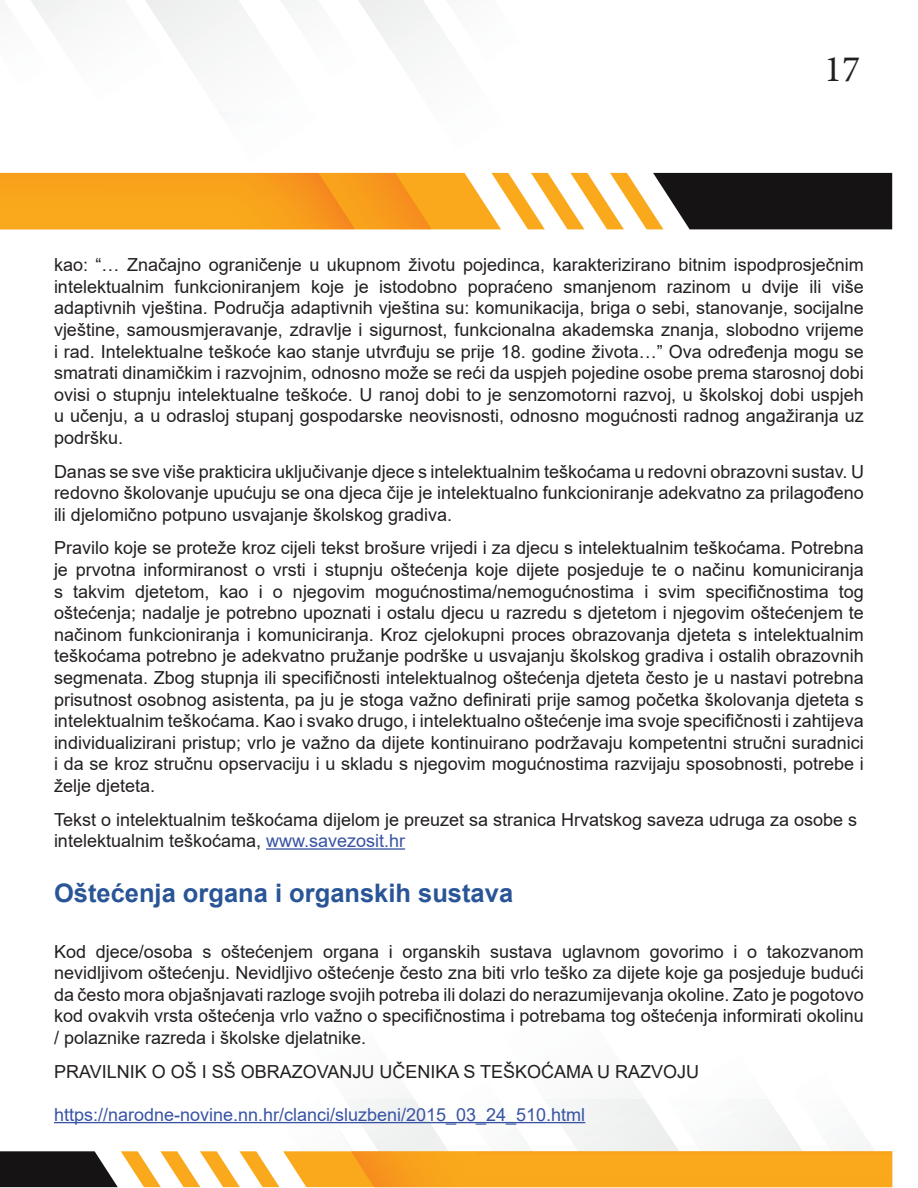
<style>
.page{position:relative;width:918px;height:1188px;background:#fff}
.page>*{position:absolute;margin:0;border:0;box-sizing:border-box;transform-origin:0 0}
.t1{font:37.5px "Minion Pro";color:#231f20}
.t2{font:700 25.5px "Arial";color:#295597}
.t3{font:18px/21.6px "Arial";color:#231f20;text-align:justify}
.t4{font:18px "Arial";color:#3853a3}
.s1{color:#3853a3}
</style>
<div class="page">
<svg style="left:0;top:0;width:892px;height:229px"></svg>
<svg style="left:0;top:1098px;width:892px;height:89px"></svg>
<hr style="left:266px;top:848px;width:139px;height:2px;background:#3853a3">
<hr style="left:54px;top:1122px;width:531px;height:1px;background:#3853a3">
<h1 class="t1" style="left:824px;top:44px;width:37px">17</h1>
<p class="t3" style="left:54px;top:254px;width:811px">kao: “… Značajno ograničenje u ukupnom životu pojedinca, karakterizirano bitnim ispodprosječnim intelektualnim funkcioniranjem koje je istodobno popraćeno smanjenom razinom u dvije ili više adaptivnih vještina. Područja adaptivnih vještina su: komunikacija, briga o sebi, stanovanje, socijalne vještine, samousmjeravanje, zdravlje i sigurnost, funkcionalna akademska znanja, slobodno vrijeme i rad. Intelektualne teškoće kao stanje utvrđuju se prije 18. godine života…” Ova određenja mogu se smatrati dinamičkim i razvojnim, odnosno može se reći da uspjeh pojedine osobe prema starosnoj dobi ovisi o stupnju intelektualne teškoće. U ranoj dobi to je senzomotorni razvoj, u školskoj dobi uspjeh u učenju, a u odrasloj stupanj gospodarske neovisnosti, odnosno mogućnosti radnog angažiranja uz podršku.</p>
<p class="t3" style="left:54px;top:460px;width:811px">Danas se sve više prakticira uključivanje djece s intelektualnim teškoćama u redovni obrazovni sustav. U redovno školovanje upućuju se ona djeca čije je intelektualno funkcioniranje adekvatno za prilagođeno ili djelomično potpuno usvajanje školskog gradiva.</p>
<p class="t3" style="left:54px;top:537px;width:811px">Pravilo koje se proteže kroz cijeli tekst brošure vrijedi i za djecu s intelektualnim teškoćama. Potrebna je prvotna informiranost o vrsti i stupnju oštećenja koje dijete posjeduje te o načinu komuniciranja s takvim djetetom, kao i o njegovim mogućnostima/nemogućnostima i svim specifičnostima tog oštećenja; nadalje je potrebno upoznati i ostalu djecu u razredu s djetetom i njegovim oštećenjem te načinom funkcioniranja i komuniciranja. Kroz cjelokupni proces obrazovanja djeteta s intelektualnim teškoćama potrebno je adekvatno pružanje podrške u usvajanju školskog gradiva i ostalih obrazovnih segmenata. Zbog stupnja ili specifičnosti intelektualnog oštećenja djeteta često je u nastavi potrebna prisutnost osobnog asistenta, pa ju je stoga važno definirati prije samog početka školovanja djeteta s intelektualnim teškoćama. Kao i svako drugo, i intelektualno oštećenje ima svoje specifičnosti i zahtijeva individualizirani pristup; vrlo je važno da dijete kontinuirano podržavaju kompetentni stručni suradnici i da se kroz stručnu opservaciju i u skladu s njegovim mogućnostima razvijaju sposobnosti, potrebe i želje djeteta.</p>
<p class="t3" style="left:54px;top:808px;width:805px">Tekst o intelektualnim teškoćama dijelom je preuzet sa stranica Hrvatskog saveza udruga za osobe s intelektualnim teškoćama, <span class="s1">www.savezosit.hr</span></p>
<h2 class="t2" style="left:54px;top:875px;width:461px">Oštećenja organa i organskih sustava</h2>
<p class="t3" style="left:54px;top:940px;width:811px">Kod djece/osoba s oštećenjem organa i organskih sustava uglavnom govorimo i o takozvanom nevidljivom oštećenju. Nevidljivo oštećenje često zna biti vrlo teško za dijete koje ga posjeduje budući da često mora objašnjavati razloge svojih potreba ili dolazi do nerazumijevanja okoline. Zato je pogotovo kod ovakvih vrsta oštećenja vrlo važno o specifičnostima i potrebama tog oštećenja informirati okolinu / polaznike razreda i školske djelatnike.</p>
<p class="t3" style="left:54px;top:1060px;width:647px">PRAVILNIK O OŠ I SŠ OBRAZOVANJU UČENIKA S TEŠKOĆAMA U RAZVOJU</p>
<p class="t4" style="left:54px;top:1102px;width:533px">https://narodne-novine.nn.hr/clanci/sluzbeni/2015_03_24_510.html</p>
</div>
